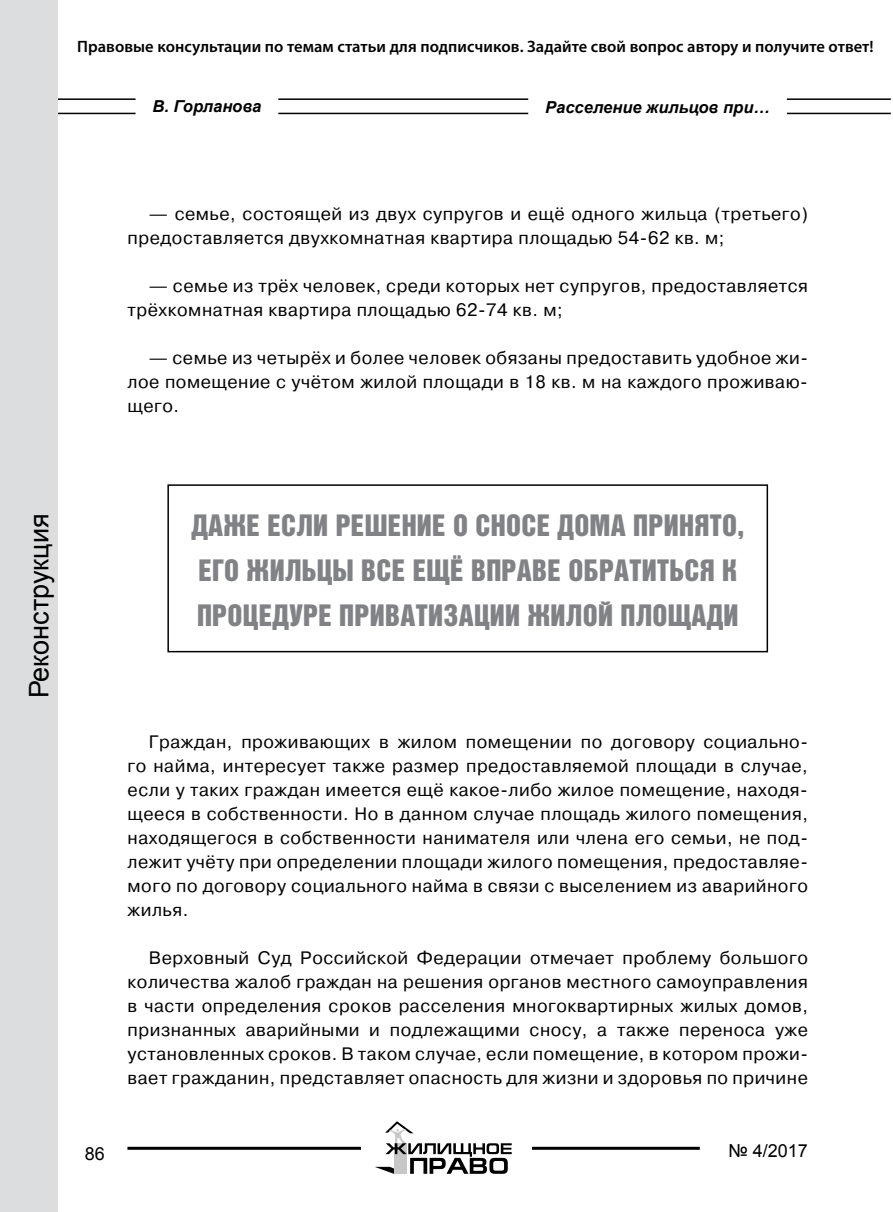
<style>
.page{position:relative;width:893px;height:1212px;background:#fff}
.page>*{position:absolute;margin:0;border:0;box-sizing:border-box;transform-origin:0 0}
.t1{font:30px/45px "Bastion Kontrast Alt C";letter-spacing:.01em;color:#808285}
.t2{font:27px "Arial";color:#000}
.t3{font:18px/24px "Pragmatica";letter-spacing:.03em;color:#000;text-align:justify}
.t4{font:18px "Arial";color:#000}
.t5{font:600 16.5px "Myriad Pro";letter-spacing:.005em;color:#000}
.t6{font:italic 700 16.5px "Arial";color:#000}
</style>
<div class="page">
<hr style="left:34px;top:98px;width:857px;height:2px;background:#000">
<hr style="left:34px;top:113px;width:857px;height:1px;background:#000">
<div style="left:0;top:0;width:58px;height:1212px;background:#dcddde"></div>
<div style="left:136px;top:95px;width:142px;height:23px;background:#fff"></div>
<div style="left:528px;top:96px;width:259px;height:22px;background:#fff"></div>
<hr style="left:127px;top:1147px;width:573px;height:3px;background:#000">
<div style="left:361px;top:1108px;width:170px;height:85px;background:#fff"></div>
<svg style="left:375px;top:1121px;width:137px;height:53px"></svg>
<div style="left:167px;top:484px;width:601px;height:168px;border:2px solid #000"></div>
<p class="t5" style="left:77px;top:36px;width:798px">Правовые консультации по темам статьи для подписчиков. Задайте свой вопрос автору и получите ответ!</p>
<p class="t6" style="left:153px;top:96px;width:110px">В. Горланова</p>
<p class="t6" style="left:545px;top:96px;width:226px">Расселение жильцов при…</p>
<p class="t3" style="left:128px;top:203px;width:682px;text-indent:21px">― семье, состоящей из двух супругов и ещё одного жильца (третьего) предоставляется двухкомнатная квартира площадью 54-62 кв. м;</p>
<p class="t3" style="left:128px;top:275px;width:682px;text-indent:21px">― семье из трёх человек, среди которых нет супругов, предоставляется трёхкомнатная квартира площадью 62-74 кв. м;</p>
<p class="t3" style="left:128px;top:347px;width:682px;text-indent:21px">― семье из четырёх и более человек обязаны предоставить удобное жи&shy;лое помещение с учётом жилой площади в 18 кв. м на каждого проживаю&shy;щего.</p>
<h2 class="t2" style="left:21px;top:698px;width:186px;rotate:-90deg">Реконструкция</h2>
<h1 class="t1" style="left:191px;top:503px;width:554px">даже если решение о сносе дома принято, его жильцы все ещё вправе обратиться к процедуре приватизации жилой площади</h1>
<p class="t3" style="left:128px;top:731px;width:682px;text-indent:21px">Граждан, проживающих в жилом помещении по договору социально&shy;го найма, интересует также размер предоставляемой площади в случае, если у таких граждан имеется ещё какое-либо жилое помещение, находя&shy;щееся в собственности. Но в данном случае площадь жилого помещения, находящегося в собственности нанимателя или члена его семьи, не под&shy;лежит учёту при определении площади жилого помещения, предоставляе&shy;мого по договору социального найма в связи с выселением из аварийного жилья.</p>
<p class="t3" style="left:128px;top:946px;width:682px;text-indent:21px">Верховный Суд Российской Федерации отмечает проблему большого количества жалоб граждан на решения органов местного самоуправления в части определения сроков расселения многоквартирных жилых домов, признанных аварийными и подлежащими сносу, а также переноса уже установленных сроков. В таком случае, если помещение, в котором прожи&shy;вает гражданин, представляет опасность для жизни и здоровья по причине</p>
<p class="t4" style="left:85px;top:1142px;width:22px">86</p>
<p class="t4" style="left:729px;top:1138px;width:81px">№ 4/2017</p>
</div>
